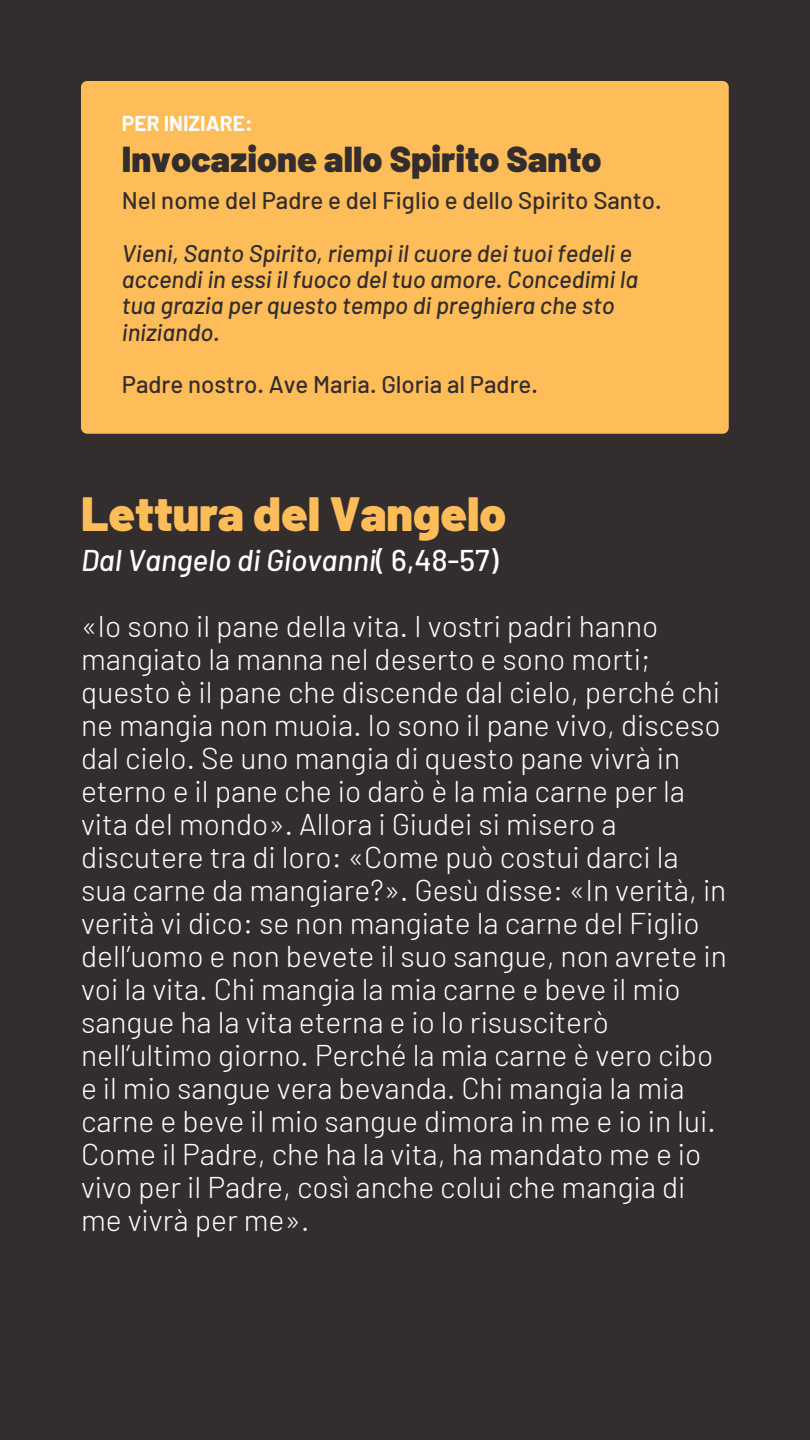
<style>
.page{position:relative;width:810px;height:1440px;background:#342d2d}
.page>*{position:absolute;margin:0;border:0;box-sizing:border-box;transform-origin:0 0}
.t1{font:900 48px "Barlow";color:#ffbd59}
.t2{font:900 36px "Barlow";color:#342d2d}
.t3{font:300 30px/33px "Barlow";color:#fff}
.t4{font:italic 500 30px "Barlow";color:#fff}
.t5{font:italic 500 24px/26.2px "Barlow";color:#342d2d}
.t6{font:500 24px "Barlow";color:#342d2d}
.t7{font:700 21px "Barlow";color:#fff}
.s1{font-style:normal}
</style>
<div class="page">
<div style="left:81px;top:81px;width:648px;height:353px;background:#ffbd59;border-radius:6px"></div>
<p class="t7" style="left:122px;top:110px;width:132px">PER INIZIARE:</p>
<p class="t2" style="left:122px;top:136px;width:481px">Invocazione allo Spirito Santo</p>
<p class="t6" style="left:122px;top:185px;width:541px">Nel nome del Padre e del Figlio e dello Spirito Santo.</p>
<p class="t5" style="left:122px;top:239px;width:518px">Vieni, Santo Spirito, riempi il cuore dei tuoi fedeli e accendi in essi il fuoco del tuo amore. Concedimi la tua grazia per questo tempo di preghiera che sto iniziando.</p>
<p class="t6" style="left:122px;top:369px;width:418px">Padre nostro. Ave Maria. Gloria al Padre.</p>
<p class="t1" style="left:81px;top:483px;width:427px">Lettura del Vangelo</p>
<p class="t4" style="left:81px;top:541px;width:419px">Dal Vangelo di Giovanni<span class="s1">( 6,48-57)</span></p>
<p class="t3" style="left:81px;top:609px;width:647px">«Io sono il pane della vita. I vostri padri hanno mangiato la manna nel deserto e sono morti; questo è il pane che discende dal cielo, perché chi ne mangia non muoia. Io sono il pane vivo, disceso dal cielo. Se uno mangia di questo pane vivrà in eterno e il pane che io darò è la mia carne per la vita del mondo». Allora i Giudei si misero a discutere tra di loro: «Come può costui darci la sua carne da mangiare?». Gesù disse: «In verità, in verità vi dico: se non mangiate la carne del Figlio dell’uomo e non bevete il suo sangue, non avrete in voi la vita. Chi mangia la mia carne e beve il mio sangue ha la vita eterna e io lo risusciterò nell’ultimo giorno. Perché la mia carne è vero cibo e il mio sangue vera bevanda. Chi mangia la mia carne e beve il mio sangue dimora in me e io in lui.<br>Come il Padre, che ha la vita, ha mandato me e io vivo per il Padre, così anche colui che mangia di me vivrà per me».</p>
</div>
